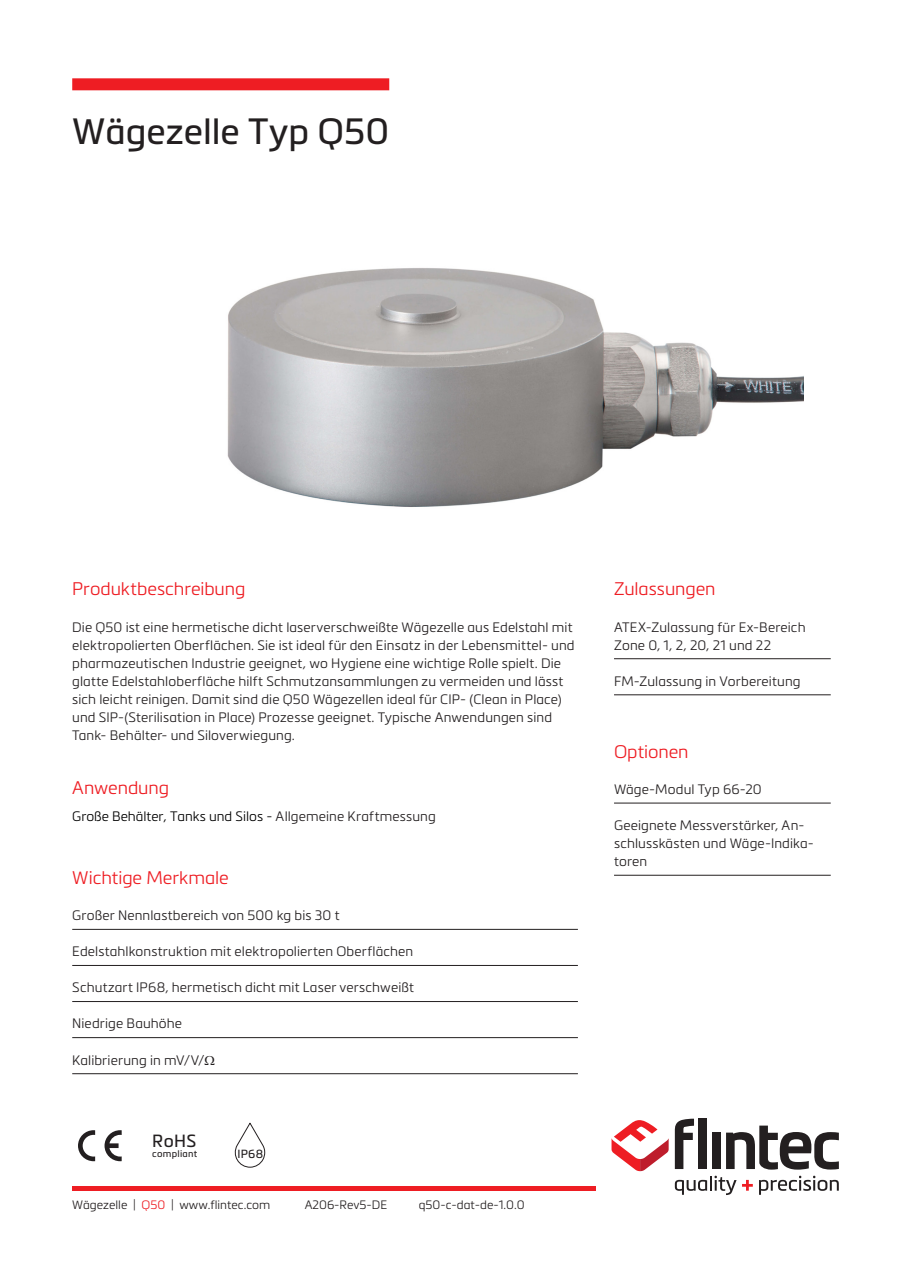
<style>
.page{position:relative;width:903px;height:1263px;background:#fff}
.page>*{position:absolute;margin:0;border:0;box-sizing:border-box;transform-origin:0 0}
.Heading{font:36px "Metronic Pro";color:#231f20}
.Subheading{font:300 18px "Metronic Pro";letter-spacing:-.005em;color:#ee1d23}
.t1{font:17.4px "Metronic Pro";color:#231f20}
.Paragraph{font:300 13.5px/18px "Metronic Pro";letter-spacing:.01em;color:#231f20}
.List{font:300 13.5px/18px "Metronic Pro";letter-spacing:.01em;color:#231f20}
.Bullet{font:300 13.5px "Metronic Pro";color:#000}
.t2{font:300 12px "Metronic Pro";color:#231f20}
.t3{font:11.7px "Metronic Pro";color:#231f20}
.t4{font:9.45px "Metronic Pro";letter-spacing:.025em;color:#231f20}
.s1{color:#231f20}
.s2{color:#ee1d23}
</style>
<div class="page">
<svg style="left:674px;top:1176px;width:78px;height:19px"></svg>
<svg style="left:759px;top:1176px;width:79px;height:19px"></svg>
<svg style="left:674px;top:1119px;width:19px;height:50px"></svg>
<div style="left:698px;top:1119px;width:8px;height:50px;background:#231f20"></div>
<div style="left:712px;top:1133px;width:8px;height:36px;background:#231f20"></div>
<svg style="left:726px;top:1125px;width:112px;height:44px"></svg>
<svg style="left:611px;top:1120px;width:57px;height:51px"></svg>
<div style="left:72px;top:1186px;width:523px;height:5px;background:#ee1d23"></div>
<svg style="left:104px;top:1130px;width:18px;height:31px"></svg>
<svg style="left:78px;top:1130px;width:17px;height:31px"></svg>
<svg style="left:234px;top:1122px;width:31px;height:46px"></svg>
<img style="left:227px;top:268px;width:576px;height:239px">
<div style="left:72px;top:78px;width:317px;height:12px;background:#ee1d23"></div>
<hr style="left:72px;top:929px;width:505px;height:1px;background:#231f20">
<hr style="left:72px;top:965px;width:505px;height:1px;background:#231f20">
<hr style="left:72px;top:1001px;width:505px;height:1px;background:#231f20">
<hr style="left:72px;top:1037px;width:505px;height:1px;background:#231f20">
<hr style="left:72px;top:1073px;width:505px;height:1px;background:#231f20">
<hr style="left:613px;top:658px;width:217px;height:1px;background:#231f20">
<hr style="left:613px;top:694px;width:217px;height:1px;background:#231f20">
<hr style="left:613px;top:803px;width:217px;height:1px;background:#231f20">
<hr style="left:613px;top:875px;width:217px;height:1px;background:#231f20">
<p class="Heading" style="left:72px;top:106px;width:318px">Wägezelle Typ Q50</p>
<p class="Subheading" style="left:72px;top:577px;width:174px">Produktbeschreibung</p>
<p class="Paragraph" style="left:72px;top:617px;width:503px">Die Q50 ist eine hermetische dicht laserverschweißte Wägezelle aus Edelstahl mit elektropolierten Oberflächen. Sie ist ideal für den Einsatz in der Lebensmittel- und pharmazeutischen Industrie geeignet, wo Hygiene eine wichtige Rolle spielt. Die glatte Edelstahloberfläche hilft Schmutzansammlungen zu vermeiden und lässt sich leicht reinigen. Damit sind die Q50 Wägezellen ideal für CIP- (Clean in Place) und SIP-(Sterilisation in Place) Prozesse geeignet. Typische Anwendungen sind Tank- Behälter- und Siloverwiegung.</p>
<p class="Subheading" style="left:72px;top:775px;width:98px">Anwendung</p>
<p class="Bullet" style="left:72px;top:807px;width:365px">Große Behälter, Tanks und Silos - <span class="s1">Allgemeine Kraftmessung</span></p>
<p class="Subheading" style="left:72px;top:865px;width:158px">Wichtige Merkmale</p>
<p class="List" style="left:72px;top:906px;width:269px">Großer Nennlastbereich von 500 kg bis 30 t</p>
<p class="List" style="left:72px;top:942px;width:342px">Edelstahlkonstruktion mit elektropolierten Oberflächen</p>
<p class="List" style="left:72px;top:978px;width:343px">Schutzart IP68, hermetisch dicht mit Laser verschweißt</p>
<p class="List" style="left:72px;top:1014px;width:111px">Niedrige Bauhöhe</p>
<p class="List" style="left:72px;top:1050px;width:134px">Kalibrierung in mV/V/</p>
<p class="t1" style="left:152px;top:1128px;width:46px">RoHS</p>
<p class="t4" style="left:152px;top:1147px;width:46px">compliant</p>
<p class="t3" style="left:237px;top:1145px;width:27px">IP68</p>
<p class="t2" style="left:72px;top:1196px;width:199px">Wägezelle | <span class="s2">Q50</span> | www.flintec.com</p>
<p class="t2" style="left:304px;top:1196px;width:84px">A206-Rev5-DE</p>
<p class="t2" style="left:418px;top:1196px;width:107px">q50-c-dat-de-1.0.0</p>
<p class="Subheading" style="left:613px;top:577px;width:103px">Zulassungen</p>
<p class="List" style="left:613px;top:617px;width:193px">ATEX-Zulassung für Ex-Bereich<br>Zone 0, 1, 2, 20, 21 und 22</p>
<p class="List" style="left:613px;top:671px;width:188px">FM-Zulassung in Vorbereitung</p>
<p class="Subheading" style="left:613px;top:739px;width:76px">Optionen</p>
<p class="List" style="left:613px;top:779px;width:149px">Wäge-Modul Typ 66-20</p>
<p class="List" style="left:613px;top:816px;width:201px">Geeignete Messverstärker, An&shy;schlusskästen und Wäge-Indika&shy;toren</p>
</div>
